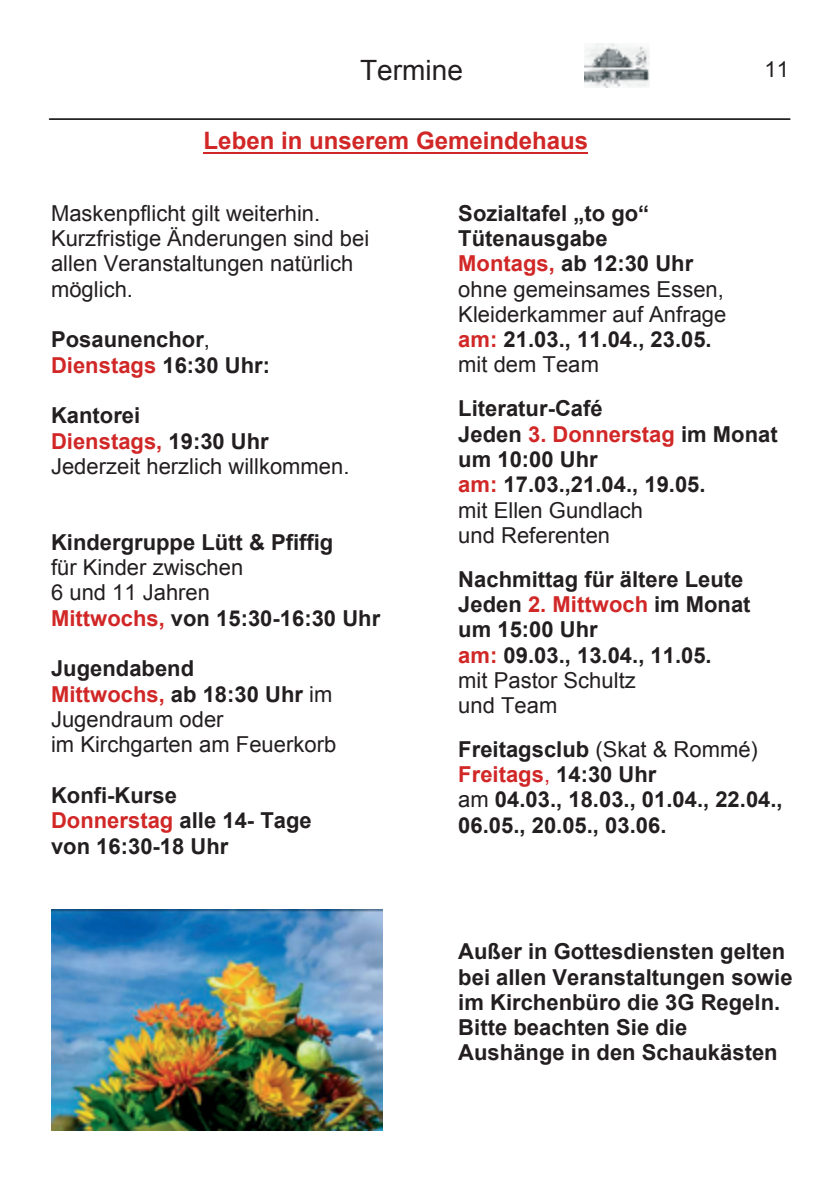
<style>
.page{position:relative;width:840px;height:1191px;background:#fff}
.page>*{position:absolute;margin:0;border:0;box-sizing:border-box;transform-origin:0 0}
.t1{font:28px "Arial";color:#231f20}
.t2{font:700 24px "Arial";color:#d12727}
.t3{font:700 22px/25.2px "Arial";color:#231f20}
.t4{font:22px/25.4px "Arial";color:#231f20}
.s1{font-weight:400}
.s2{color:#d12727}
.s3{font-weight:700}
.s4{font-weight:700;color:#d12727}
.s5{font-weight:400;color:#d12727}
</style>
<div class="page">
<img style="left:584px;top:44px;width:65px;height:43px">
<hr style="left:49px;top:118px;width:740px;height:2px;background:#000">
<img style="left:51px;top:909px;width:331px;height:221px">
<hr style="left:203px;top:152px;width:385px;height:1px;background:#d12727">
<p class="t1" style="left:360px;top:52px;width:104px">Termine</p>
<p class="t4" style="left:764px;top:57px;width:26px">11</p>
<p class="t2" style="left:203px;top:125px;width:386px">Leben in unserem Gemeindehaus</p>
<p class="t4" style="left:51px;top:200px;width:319px">Maskenpflicht gilt weiterhin.<br>Kurzfristige Änderungen sind bei allen Veranstaltungen natürlich möglich.</p>
<p class="t3" style="left:51px;top:327px;width:220px">Posaunenchor<span class="s1">,<br></span><span class="s2">Dienstags</span> 16:30 Uhr:</p>
<p class="t4" style="left:51px;top:403px;width:300px"><span class="s3">Kantorei<br></span><span class="s4">Dienstags,</span> <span class="s3">19:30 Uhr<br></span>Jederzeit herzlich willkommen.</p>
<p class="t3" style="left:51px;top:530px;width:284px">Kindergruppe Lütt &amp; Pfiffig</p>
<p class="t4" style="left:51px;top:555px;width:330px">für Kinder zwischen<br>6 und 11 Jahren<br><span class="s4">Mittwochs,</span> <span class="s3">von 15:30-16:30 Uhr</span></p>
<p class="t4" style="left:51px;top:656px;width:286px"><span class="s3">Jugendabend<br></span><span class="s4">Mittwochs,</span> <span class="s3">ab 18:30 Uhr</span> im<br>Jugendraum oder<br>im Kirchgarten am Feuerkorb</p>
<p class="t3" style="left:51px;top:783px;width:262px">Konfi-Kurse<br><span class="s2">Donnerstag</span> alle 14- Tage von 16:30-18 Uhr</p>
<p class="t3" style="left:458px;top:201px;width:269px">Sozialtafel „to go“<br>Tütenausgabe<br><span class="s2">Montags,</span> ab 12:30 Uhr <span class="s1">ohne gemeinsames Essen,<br>Kleiderkammer auf Anfrage </span><span class="s2">am:</span> 21.03., 11.04., 23.05. <span class="s1">mit dem Team</span></p>
<p class="t3" style="left:458px;top:397px;width:321px">Literatur-Café<br>Jeden <span class="s2">3. Donnerstag</span> im Monat um 10:00 Uhr<br><span class="s2">am:</span> 17.03.,21.04., 19.05.<br><span class="s1">mit Ellen Gundlach<br>und Referenten</span></p>
<p class="t3" style="left:458px;top:567px;width:293px">Nachmittag für ältere Leute<br>Jeden <span class="s2">2. Mittwoch</span> im Monat um 15:00 Uhr<br><span class="s2">am:</span> 09.03., 13.04., 11.05.<br><span class="s1">mit Pastor Schultz<br>und Team</span></p>
<p class="t3" style="left:458px;top:737px;width:326px">Freitagsclub <span class="s1">(Skat &amp; Rommé)<br></span><span class="s2">Freitags</span><span class="s5">,</span> 14:30 Uhr<br><span class="s1">am</span> 04.03., 18.03., 01.04., 22.04.,<br>06.05., 20.05., 03.06.</p>
<p class="t3" style="left:458px;top:939px;width:335px">Außer in Gottesdiensten gelten bei allen Veranstaltungen sowie im Kirchenbüro die 3G Regeln.<br>Bitte beachten Sie die<br>Aushänge in den Schaukästen</p>
</div>
